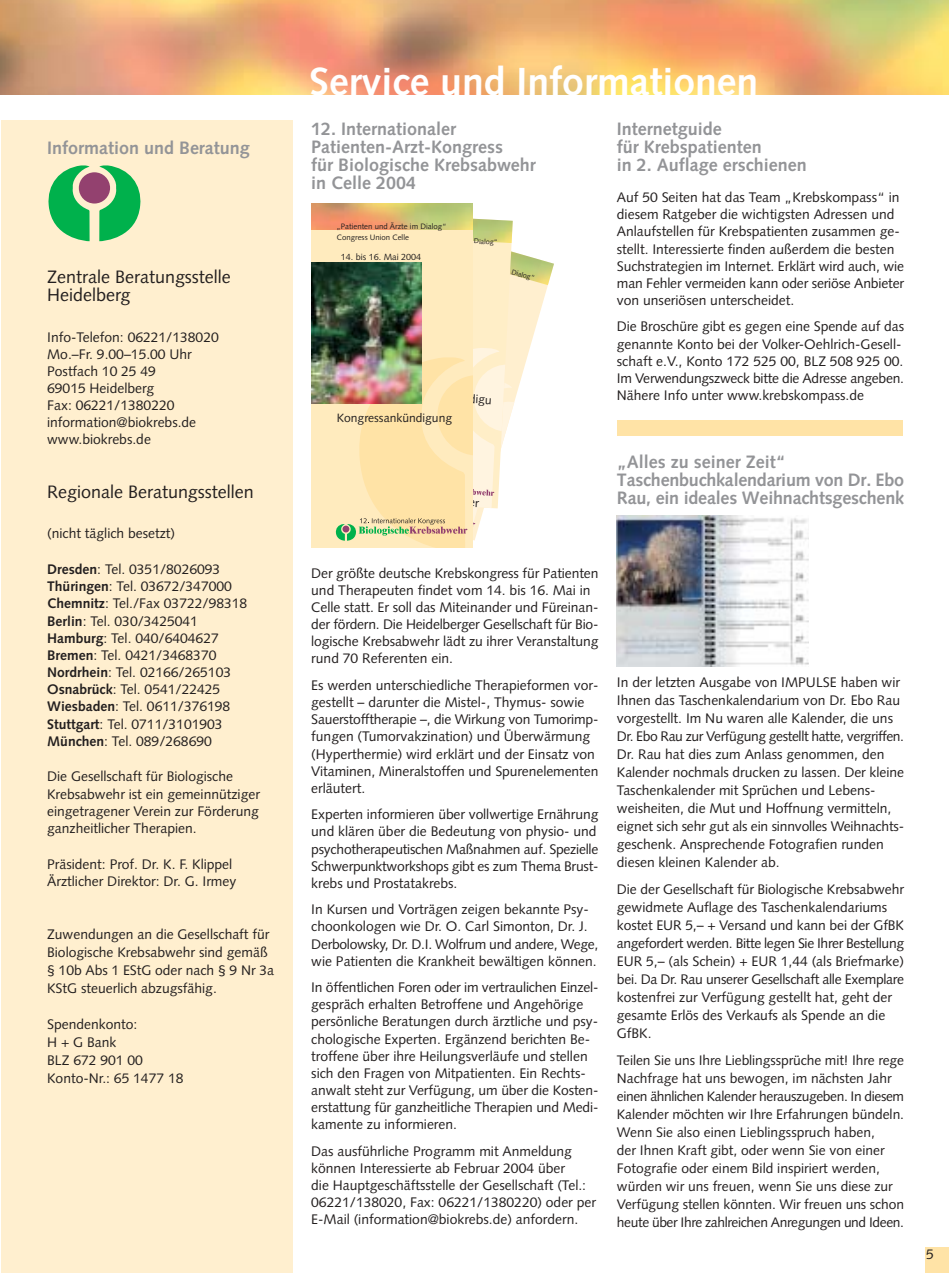
<style>
.page{position:relative;width:949px;height:1273px;background:#fff}
.page>*{position:absolute;margin:0;border:0;box-sizing:border-box;transform-origin:0 0}
.t1{font:700 39.2px "Syntax";color:#fff}
.t2{font:700 18.03px/18px "Syntax";color:#939497}
.t3{font:18.03px/18px "Syntax";color:#231f1f}
.t4{font:13.83px/17.2px "Syntax";color:#231f1f}
.t5{font:12.08px "Syntax";color:#231f1f}
.t6{font:8.92px "Syntax";color:#231f1f}
.t7{font:7.88px/11.2px "Syntax";color:#231f1f}
.s1{font-weight:700}
</style>
<div class="page">
<div style="left:1px;top:121px;width:292px;height:1152px;background:#ffefcf"></div>
<img style="left:1px;top:0;width:948px;height:95px">
<div style="left:925px;top:1247px;width:24px;height:26px;background:#ffe3a6"></div>
<div style="left:79px;top:172px;width:31px;height:32px;background:#93416f;border-radius:50%"></div>
<svg style="left:99px;top:165px;width:42px;height:76px"></svg>
<svg style="left:48px;top:165px;width:42px;height:76px"></svg>
<svg style="left:311px;top:203px;width:162px;height:345px;background:#f0d7a2"></svg>
<img style="left:311px;top:262px;width:25px;height:141px">
<div style="left:617px;top:420px;width:286px;height:16px;background:#ffe3a6"></div>
<img style="left:617px;top:515px;width:191px;height:151px">
<img style="left:336px;top:214px;width:218px;height:334px">
<h2 class="t2" style="left:47px;top:140px;width:204px">Information und Beratung</h2>
<h2 class="t3" style="left:47px;top:270px;width:185px">Zentrale Beratungsstelle<br>Heidelberg</h2>
<p class="t4" style="left:47px;top:330px;width:173px">Info-Telefon: 06221/138020<br>Mo.–Fr. 9.00–15.00 Uhr<br>Postfach 10 25 49<br>69015 Heidelberg<br>Fax: 06221/1380220 information@biokrebs.de www.biokrebs.de</p>
<h2 class="t3" style="left:47px;top:485px;width:208px">Regionale Beratungsstellen</h2>
<p class="t4" style="left:47px;top:526px;width:130px">(nicht täglich besetzt)</p>
<p class="t4" style="left:47px;top:562px;width:202px"><span class="s1">Dresden</span>: Tel. 0351/8026093<br><span class="s1">Thüringen</span>: Tel. 03672/347000<br><span class="s1">Chemnitz</span>: Tel./Fax 03722/98318<br><span class="s1">Berlin</span>: Tel. 030/3425041<br><span class="s1">Hamburg</span>: Tel. 040/6404627<br><span class="s1">Bremen</span>: Tel. 0421/3468370<br><span class="s1">Nordrhein</span>: Tel. 02166/265103<br><span class="s1">Osnabrück</span>: Tel. 0541/22425<br><span class="s1">Wiesbaden</span>: Tel. 0611/376198<br><span class="s1">Stuttgart</span>: Tel. 0711/3101903<br><span class="s1">München</span>: Tel. 089/268690</p>
<p class="t4" style="left:47px;top:769px;width:214px">Die Gesellschaft für Biologische Krebsabwehr ist ein gemeinnütziger eingetragener Verein zur Förderung ganzheitlicher Therapien.</p>
<p class="t4" style="left:47px;top:856px;width:191px">Präsident: Prof. Dr. K. F. Klippel<br>Ärztlicher Direktor: Dr. G. Irmey</p>
<p class="t4" style="left:47px;top:927px;width:228px;line-height:18px">Zuwendungen an die Gesellschaft für Biologische Krebsabwehr sind gemäß § 10b Abs 1 EStG oder nach § 9 Nr 3a KStG steuerlich abzugsfähig.</p>
<p class="t4" style="left:47px;top:1017px;width:138px;line-height:18px">Spendenkonto:<br>H + G Bank<br>BLZ 672 901 00<br>Konto-Nr.: 65 1477 18</p>
<h1 class="t1" style="left:310px;top:66px;width:450px">Service und Informationen</h1>
<h2 class="t2" style="left:311px;top:122px;width:226px">12. Internationaler<br>Patienten-Arzt-Kongress<br>für Biologische Krebsabwehr in Celle 2004</h2>
<p class="t7" style="left:336px;top:221px;width:111px">„Patienten und Ärzte im Dialog“<br>Congress Union Celle</p>
<p class="t6" style="left:341px;top:254px;width:82px">14. bis 16. Mai 2004</p>
<p class="t5" style="left:337px;top:413px;width:117px">Kongressankündigung</p>
<h2 class="t2" style="left:617px;top:122px;width:191px">Internetguide<br>für Krebspatienten<br>in 2. Auflage erschienen</h2>
<p class="t4" style="left:617px;top:190px;width:289px">Auf 50 Seiten hat das Team „Krebskompass“ in diesem Ratgeber die wichtigsten Adressen und Anlaufstellen für Krebspatienten zusammen ge&shy;stellt. Interessierte finden außerdem die besten Suchstrategien im Internet. Erklärt wird auch, wie man Fehler vermeiden kann oder seriöse Anbieter von unseriösen unterscheidet.</p>
<p class="t4" style="left:617px;top:319px;width:289px">Die Broschüre gibt es gegen eine Spende auf das genannte Konto bei der Volker-Oehlrich-Gesell&shy;schaft e.V., Konto 172 525 00, BLZ 508 925 00.<br>Im Verwendungszweck bitte die Adresse angeben.<br>Nähere Info unter www.krebskompass.de</p>
<h2 class="t2" style="left:617px;top:454px;width:289px">„Alles zu seiner Zeit“<br>Taschenbuchkalendarium von Dr. Ebo<br>Rau, ein ideales Weihnachtsgeschenk</h2>
<p class="t4" style="left:311px;top:566px;width:289px">Der größte deutsche Krebskongress für Patienten und Therapeuten findet vom 14. bis 16. Mai in Celle statt. Er soll das Miteinander und Füreinan&shy;der fördern. Die Heidelberger Gesellschaft für Bio&shy;logische Krebsabwehr lädt zu ihrer Veranstaltung rund 70 Referenten ein.</p>
<p class="t4" style="left:311px;top:678px;width:289px">Es werden unterschiedliche Therapieformen vor&shy;gestellt – darunter die Mistel-, Thymus- sowie Sauerstofftherapie –, die Wirkung von Tumorimp&shy;fungen (Tumorvakzination) und Überwärmung (Hyperthermie) wird erklärt und der Einsatz von Vitaminen, Mineralstoffen und Spurenelementen erläutert.</p>
<p class="t4" style="left:311px;top:807px;width:289px">Experten informieren über vollwertige Ernährung und klären über die Bedeutung von physio- und psychotherapeutischen Maßnahmen auf. Spezielle Schwerpunktworkshops gibt es zum Thema Brust&shy;krebs und Prostatakrebs.</p>
<p class="t4" style="left:311px;top:902px;width:289px">In Kursen und Vorträgen zeigen bekannte Psy&shy;choonkologen wie Dr. O. Carl Simonton, Dr. J.<br>Derbolowsky, Dr. D.I. Wolfrum und andere, Wege, wie Patienten die Krankheit bewältigen können.</p>
<p class="t4" style="left:311px;top:980px;width:289px">In öffentlichen Foren oder im vertraulichen Einzel&shy;gespräch erhalten Betroffene und Angehörige persönliche Beratungen durch ärztliche und psy&shy;chologische Experten. Ergänzend berichten Be&shy;troffene über ihre Heilungsverläufe und stellen sich den Fragen von Mitpatienten. Ein Rechts&shy;anwalt steht zur Verfügung, um über die Kosten&shy;erstattung für ganzheitliche Therapien und Medi&shy;kamente zu informieren.</p>
<p class="t4" style="left:311px;top:1144px;width:286px">Das ausführliche Programm mit Anmeldung können Interessierte ab Februar 2004 über<br>die Hauptgeschäftsstelle der Gesellschaft (Tel.:<br>06221/138020, Fax: 06221/1380220) oder per E-Mail (information@biokrebs.de) anfordern.</p>
<p class="t4" style="left:617px;top:675px;width:289px;line-height:18px">In der letzten Ausgabe von IMPULSE haben wir Ihnen das Taschenkalendarium von Dr. Ebo Rau vorgestellt. Im Nu waren alle Kalender, die uns Dr. Ebo Rau zur Verfügung gestellt hatte, vergriffen.<br>Dr. Rau hat dies zum Anlass genommen, den Kalender nochmals drucken zu lassen. Der kleine Taschenkalender mit Sprüchen und Lebens&shy;weisheiten, die Mut und Hoffnung vermitteln, eignet sich sehr gut als ein sinnvolles Weihnachts&shy;geschenk. Ansprechende Fotografien runden diesen kleinen Kalender ab.</p>
<p class="t4" style="left:617px;top:882px;width:289px;line-height:18px">Die der Gesellschaft für Biologische Krebsabwehr gewidmete Auflage des Taschenkalendariums kostet EUR 5,– + Versand und kann bei der GfBK angefordert werden. Bitte legen Sie Ihrer Bestellung EUR 5,– (als Schein) + EUR 1,44 (als Briefmarke) bei. Da Dr. Rau unserer Gesellschaft alle Exemplare kostenfrei zur Verfügung gestellt hat, geht der gesamte Erlös des Verkaufs als Spende an die GfBK.</p>
<p class="t4" style="left:617px;top:1053px;width:289px;line-height:18px">Teilen Sie uns Ihre Lieblingssprüche mit! Ihre rege Nachfrage hat uns bewogen, im nächsten Jahr einen ähnlichen Kalender herauszugeben. In diesem Kalender möchten wir Ihre Erfahrungen bündeln.<br>Wenn Sie also einen Lieblingsspruch haben,<br>der Ihnen Kraft gibt, oder wenn Sie von einer Fotografie oder einem Bild inspiriert werden, würden wir uns freuen, wenn Sie uns diese zur Verfügung stellen könnten. Wir freuen uns schon heute über Ihre zahlreichen Anregungen und Ideen.</p>
<p class="t4" style="left:926px;top:1247px;width:9px">5</p>
</div>
